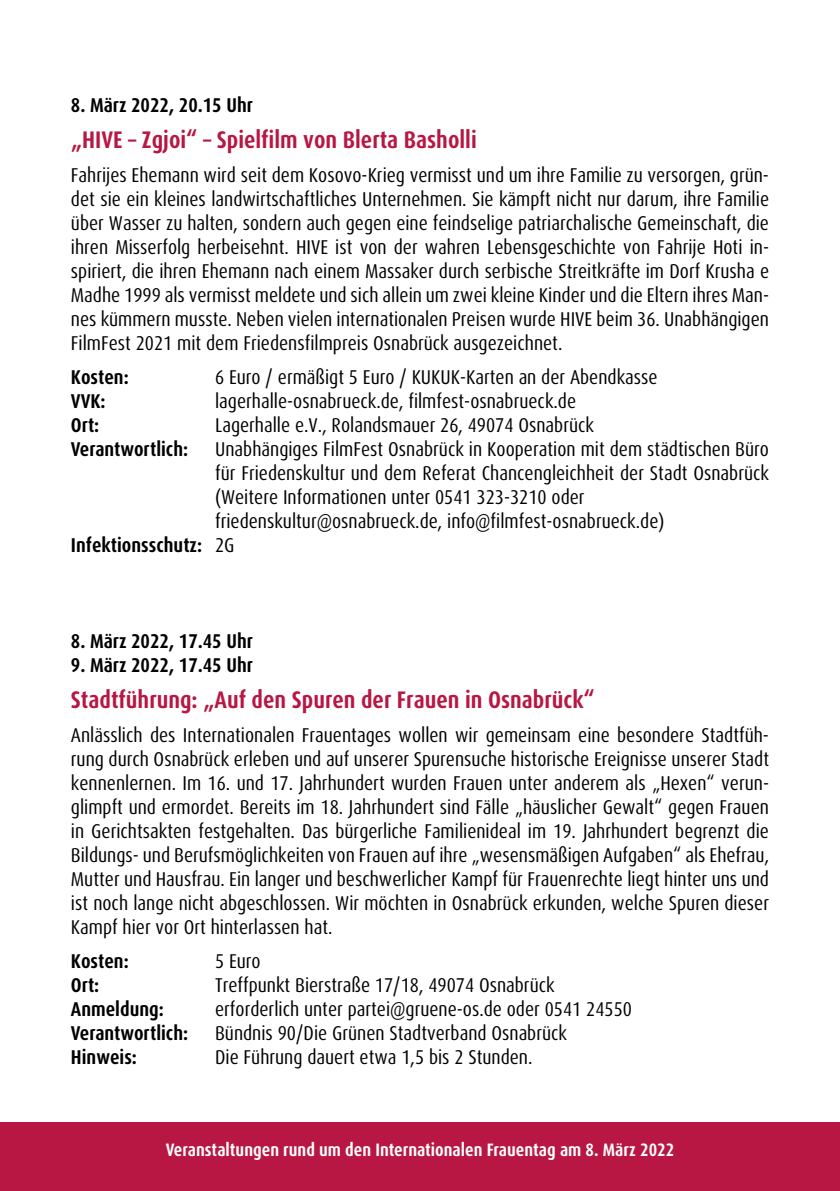
<style>
.page{position:relative;width:840px;height:1191px;background:#fff}
.page>*{position:absolute;margin:0;border:0;box-sizing:border-box;transform-origin:0 0}
.t1{font:700 condensed 24px "Dax OT";color:#b81643}
.t2{font:condensed 20px/24px "Dax OT";color:#000;text-align:justify}
.t3{font:700 condensed 20px "Dax OT";color:#000}
.t4{font:700 condensed 18px "Dax OT";color:#fff}
.s1{font-weight:400}
</style>
<div class="page">
<div style="left:0;top:1123px;width:839px;height:68px;background:#b81643"></div>
<p class="t3" style="left:71px;top:92px;width:183px">8. März 2022, 20.15 Uhr</p>
<p class="t1" style="left:71px;top:124px;width:407px">„HIVE – Zgjoi“ – Spielfilm von Blerta Basholli</p>
<p class="t2" style="left:71px;top:163px;width:699px">Fahrijes Ehemann wird seit dem Kosovo-Krieg vermisst und um ihre Familie zu versorgen, grün&shy;det sie ein kleines landwirtschaftliches Unternehmen. Sie kämpft nicht nur darum, ihre Familie über Wasser zu halten, sondern auch gegen eine feindselige patriarchalische Gemeinschaft, die ihren Misserfolg herbeisehnt. HIVE ist von der wahren Lebensgeschichte von Fahrije Hoti in&shy;spiriert, die ihren Ehemann nach einem Massaker durch serbische Streitkräfte im Dorf Krusha e Madhe 1999 als vermisst meldete und sich allein um zwei kleine Kinder und die Eltern ihres Man&shy;nes kümmern musste. Neben vielen internationalen Preisen wurde HIVE beim 36. Unabhängigen FilmFest 2021 mit dem Friedensfilmpreis Osnabrück ausgezeichnet.</p>
<p class="t3" style="left:71px;top:364px;width:59px">Kosten:</p>
<p class="t2" style="left:215px;top:365px;width:444px">6 Euro / ermäßigt 5 Euro / KUKUK-Karten an der Abendkasse</p>
<p class="t3" style="left:71px;top:388px;width:36px">VVK:</p>
<p class="t2" style="left:215px;top:389px;width:362px">lagerhalle-osnabrueck.de, filmfest-osnabrueck.de</p>
<p class="t3" style="left:71px;top:412px;width:30px">Ort:</p>
<p class="t2" style="left:215px;top:413px;width:380px">Lagerhalle e.V., Rolandsmauer 26, 49074 Osnabrück</p>
<p class="t3" style="left:71px;top:436px;width:119px">Verantwortlich:</p>
<p class="t2" style="left:215px;top:437px;width:555px">Unabhängiges FilmFest Osnabrück in Kooperation mit dem städtischen Büro</p>
<p class="t2" style="left:215px;top:461px;width:555px">für Friedenskultur und dem Referat Chancengleichheit der Stadt Osnabrück</p>
<p class="t2" style="left:215px;top:485px;width:371px">(Weitere Informationen unter 0541 323-3210 oder</p>
<p class="t2" style="left:215px;top:509px;width:450px">friedenskultur@osnabrueck.de, info@filmfest-osnabrueck.de)</p>
<p class="t3" style="left:71px;top:532px;width:165px">Infektionsschutz: <span class="s1">2G</span></p>
<p class="t3" style="left:71px;top:628px;width:183px">8. März 2022, 17.45 Uhr</p>
<p class="t3" style="left:71px;top:652px;width:183px">9. März 2022, 17.45 Uhr</p>
<p class="t1" style="left:71px;top:684px;width:525px">Stadtführung: „Auf den Spuren der Frauen in Osnabrück“</p>
<p class="t2" style="left:71px;top:723px;width:699px">Anlässlich des Internationalen Frauentages wollen wir gemeinsam eine besondere Stadtfüh&shy;rung durch Osnabrück erleben und auf unserer Spurensuche historische Ereignisse unserer Stadt kennenlernen. Im 16. und 17. Jahrhundert wurden Frauen unter anderem als „Hexen“ verun&shy;glimpft und ermordet. Bereits im 18. Jahrhundert sind Fälle „häuslicher Gewalt“ gegen Frauen in Gerichtsakten festgehalten. Das bürgerliche Familienideal im 19. Jahrhundert begrenzt die Bildungs- und Berufsmöglichkeiten von Frauen auf ihre „wesensmäßigen Aufgaben“ als Ehefrau, Mutter und Hausfrau. Ein langer und beschwerlicher Kampf für Frauenrechte liegt hinter uns und ist noch lange nicht abgeschlossen. Wir möchten in Osnabrück erkunden, welche Spuren dieser Kampf hier vor Ort hinterlassen hat.</p>
<p class="t3" style="left:71px;top:948px;width:59px">Kosten:</p>
<p class="t2" style="left:215px;top:949px;width:47px">5 Euro</p>
<p class="t3" style="left:71px;top:972px;width:30px">Ort:</p>
<p class="t2" style="left:215px;top:973px;width:341px">Treffpunkt Bierstraße 17/18, 49074 Osnabrück</p>
<p class="t3" style="left:71px;top:996px;width:94px">Anmeldung:</p>
<p class="t2" style="left:215px;top:997px;width:418px">erforderlich unter partei@gruene-os.de oder 0541 24550</p>
<p class="t3" style="left:71px;top:1020px;width:119px">Verantwortlich:</p>
<p class="t2" style="left:215px;top:1021px;width:353px">Bündnis 90/Die Grünen Stadtverband Osnabrück</p>
<p class="t3" style="left:71px;top:1044px;width:68px">Hinweis:</p>
<p class="t2" style="left:215px;top:1045px;width:319px">Die Führung dauert etwa 1,5 bis 2 Stunden.</p>
<p class="t4" style="left:166px;top:1137px;width:509px">Veranstaltungen rund um den Internationalen Frauentag am 8. März 2022</p>
</div>
